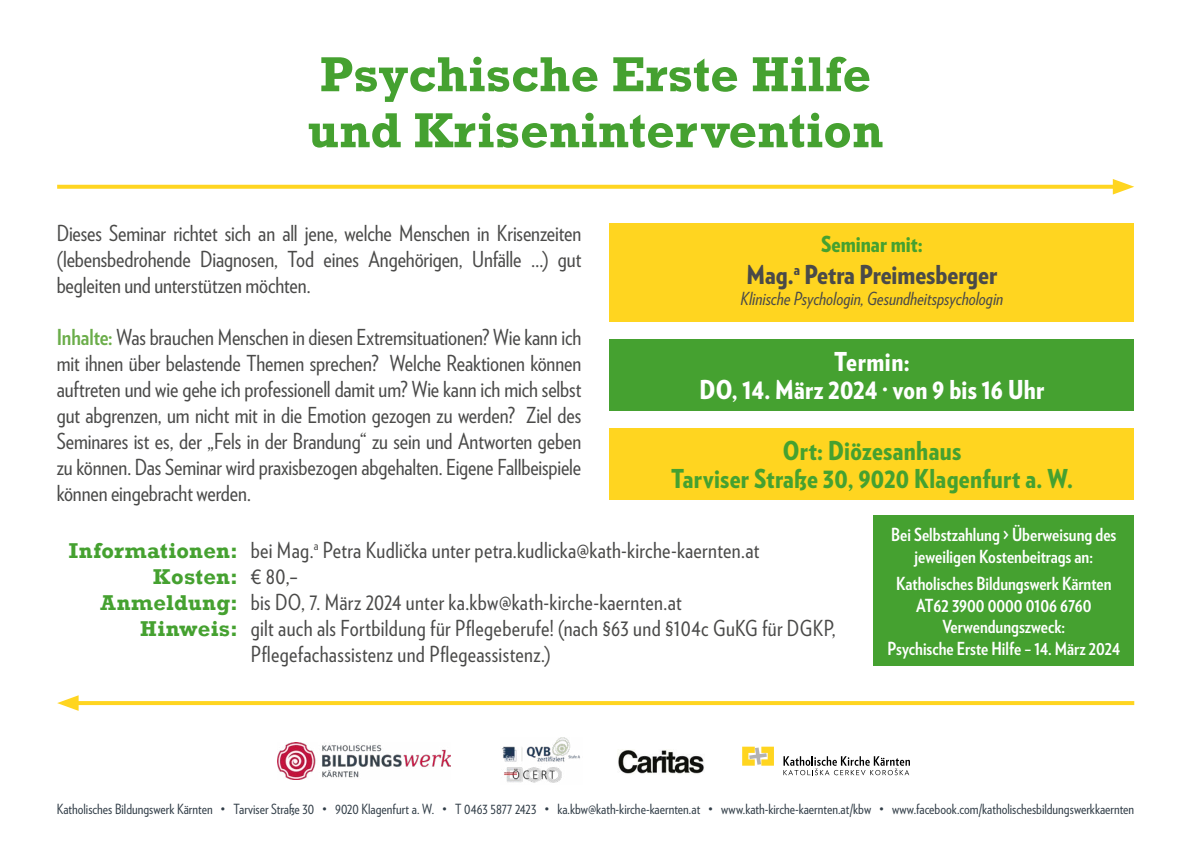
<style>
.page{position:relative;width:1191px;height:842px;background:#fff}
.page>*{position:absolute;margin:0;border:0;box-sizing:border-box;transform-origin:0 0}
.t1{font:700 50px/56px "Rockwell";color:#45a130}
.t2{font:900 26px/28px "Verlag Condensed";letter-spacing:.015em;color:#45a130;text-align:center}
.t3{font:900 26px/28px "Verlag Condensed";letter-spacing:.01em;color:#fff;text-align:center}
.t4{font:900 26px "Verlag Condensed";color:#4a4a49}
.t5{font:22px/26px "Verlag Condensed";letter-spacing:.01em;color:#4a4a49;text-align:justify}
.t6{font:700 22px "Rockwell";letter-spacing:.015em;color:#45a130}
.t7{font:900 22px "Verlag Condensed";color:#45a130}
.t8{font:700 18px/21.6px "Verlag Condensed";color:#fff;text-align:center}
.t9{font:italic 18px "Verlag Condensed";color:#4a4a49}
.t10{font:14px "Verlag Condensed";color:#323e48}
.s1{font-weight:700;color:#6bad4a}
.s2{font-family:"Rockwell";font-weight:700;color:#45a130}
.s3{font-family:"Verlag Condensed";font-weight:400;color:#4a4a49}
</style>
<div class="page">
<svg style="left:57px;top:185px;width:1055px;height:4px;background:#ffd72d"></svg>
<svg style="left:1112px;top:179px;width:22px;height:16px"></svg>
<svg style="left:79px;top:701px;width:1055px;height:4px;background:#ffd524"></svg>
<svg style="left:57px;top:695px;width:22px;height:16px"></svg>
<div style="left:609px;top:223px;width:525px;height:99px;background:#ffd520"></div>
<div style="left:609px;top:428px;width:525px;height:71px;background:#ffd520"></div>
<div style="left:609px;top:339px;width:525px;height:72px;background:#45a130"></div>
<div style="left:873px;top:515px;width:261px;height:151px;background:#45a130"></div>
<svg style="left:742px;top:747px;width:32px;height:19px"></svg>
<svg style="left:783px;top:756px;width:127px;height:19px"></svg>
<img style="left:278px;top:742px;width:172px;height:38px">
<img style="left:502px;top:737px;width:78px;height:46px">
<img style="left:618px;top:750px;width:86px;height:24px">
<h1 class="t1" style="left:308px;top:47px;width:577px">Psychische Erste Hilfe und Krisenintervention</h1>
<p class="t5" style="left:57px;top:219px;width:526px">Dieses Seminar richtet sich an all jene, welche Menschen in Krisenzeiten (lebensbedrohende Diagnosen, Tod eines Angehörigen, Unfälle …) gut begleiten und unterstützen möchten.</p>
<p class="t5" style="left:57px;top:323px;width:526px"><span class="s1">Inhalte:</span> Was brauchen Menschen in diesen Extremsituationen? Wie kann ich mit ihnen über belastende Themen sprechen? Welche Reaktionen können auftreten und wie gehe ich professionell damit um? Wie kann ich mich selbst gut abgrenzen, um nicht mit in die Emotion gezogen zu werden? Ziel des Seminares ist es, der „Fels in der Brandung“ zu sein und Antworten geben zu können. Das Seminar wird praxisbezogen abgehalten. Eigene Fallbeispiele können eingebracht werden.</p>
<p class="t7" style="left:821px;top:227px;width:103px">Seminar mit:</p>
<p class="t4" style="left:746px;top:254px;width:252px">Mag.<sup>a</sup> Petra Preimesberger</p>
<p class="t9" style="left:740px;top:286px;width:264px">Klinische Psychologin, Gesundheitspsychologin</p>
<p class="t3" style="left:699px;top:347px;width:346px">Termin:<br>DO, 14. März 2024 · von 9 bis 16 Uhr</p>
<p class="t2" style="left:671px;top:435px;width:403px">Ort: Diözesanhaus<br>Tarviser Straße 30, 9020 Klagenfurt a. W.</p>
<p class="t5" style="left:69px;top:536px;width:692px"><span class="s2">Informationen:</span> bei Mag.<sup>a</sup> Petra Kudlička unter petra.kudlicka@kath-kirche-kaernten.at</p>
<p class="t6" style="left:153px;top:563px;width:146px">Kosten: <span class="s3">€ 80,–</span></p>
<p class="t5" style="left:100px;top:588px;width:583px"><span class="s2">Anmeldung:</span> bis DO, 7. März 2024 unter ka.kbw@kath-kirche-kaernten.at</p>
<p class="t5" style="left:140px;top:614px;width:697px"><span class="s2">Hinweis:</span> gilt auch als Fortbildung für Pflegeberufe! (nach §63 und §104c GuKG für DGKP,</p>
<p class="t5" style="left:251px;top:640px;width:301px">Pflegefachassistenz und Pflegeassistenz.)</p>
<p class="t8" style="left:891px;top:523px;width:227px">Bei Selbstzahlung &gt; Überweisung des jeweiligen Kostenbeitrags an:</p>
<p class="t8" style="left:887px;top:572px;width:234px">Katholisches Bildungswerk Kärnten<br>AT62 3900 0000 0106 6760<br>Verwendungszweck:<br>Psychische Erste Hilfe – 14. März 2024</p>
<p class="t10" style="left:57px;top:799px;width:1079px">Katholisches Bildungswerk Kärnten • Tarviser Straße 30 • 9020 Klagenfurt a. W. • T 0463 5877 2423 • ka.kbw@kath-kirche-kaernten.at • www.kath-kirche-kaernten.at/kbw • www.facebook.com/katholischesbildungswerkkaernten</p>
</div>
